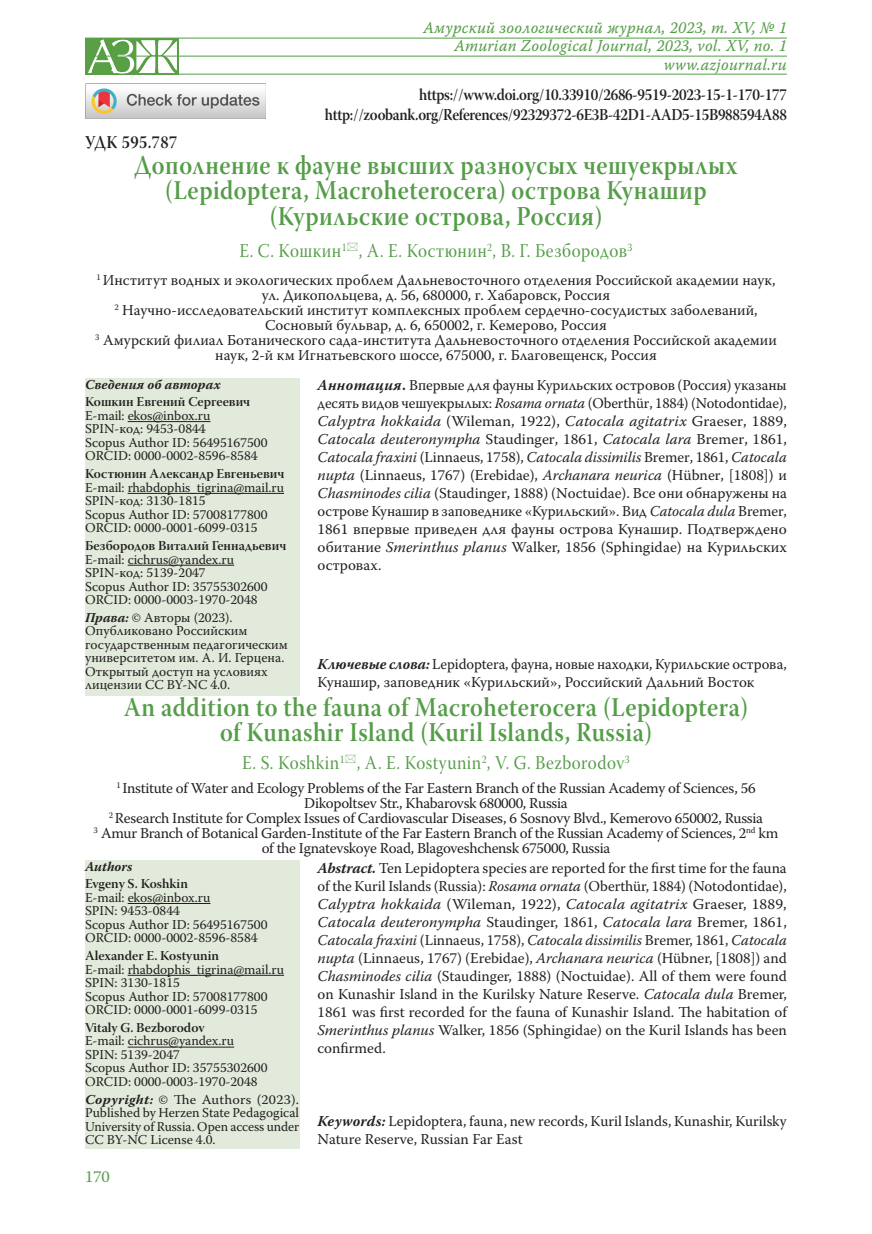
<style>
.page{position:relative;width:872px;height:1234px;background:#fff}
.page>*{position:absolute;margin:0;border:0;box-sizing:border-box;transform-origin:0 0}
.Заголовок_1{font:27px/25.5px "Warnock Pro Semibold Subh";letter-spacing:.02em;color:#559d49;text-align:center;scale:.9 1}
.Заголовок_2{font:19.5px "Warnock Pro Subh";letter-spacing:.025em;color:#559d49;scale:.9 1}
.Заголовок_1-2{font:18px "Warnock Pro Semibold Subh";letter-spacing:.025em;color:#231f20;scale:.9 1}
.Заголовок_1-3{font:16.5px "Warnock Pro Semibold Subh";letter-spacing:-.02em;color:#231f20;scale:.9 1}
.colon_right{font:16.5px "Warnock Pro It Capt";letter-spacing:.01em;color:#559d49;scale:.95 1}
.t1{font:16.5px "Warnock Pro";color:#559d49}
.Annotation{font:15px/18px "Warnock Pro";color:#231f20;text-align:justify}
.Affiliation{font:15px/15px "Warnock Pro";letter-spacing:-.01em;color:#231f20;text-align:center}
.Affiliation_info{font:13.5px/13.5px "Warnock Pro";color:#231f20}
.Affiliation_info-2{font:13.5px "Warnock Pro Semibold Subh";color:#231f20}
.Affiliation_info-3{font:13.5px/13.5px "Warnock Pro";color:#231f20;text-align:justify;scale:1.05 1}
.Affiliation_info-4{font:italic 700 13.5px "Warnock Pro";color:#231f20}
.s1{font-weight:700;font-style:italic}
.s2{font-weight:700}
.s3{font-style:italic}
</style>
<div class="page">
<div style="left:85px;top:378px;width:214px;height:317px;background:#e1eadb"></div>
<hr style="left:128px;top:421px;width:82px;height:1px;background:#231f20">
<hr style="left:128px;top:493px;width:156px;height:1px;background:#231f20">
<hr style="left:128px;top:564px;width:106px;height:1px;background:#231f20">
<div style="left:85px;top:860px;width:214px;height:288px;background:#e1eadb"></div>
<hr style="left:128px;top:902px;width:82px;height:1px;background:#231f20">
<hr style="left:128px;top:974px;width:156px;height:1px;background:#231f20">
<hr style="left:128px;top:1046px;width:106px;height:1px;background:#231f20">
<img style="left:85px;top:84px;width:180px;height:35px">
<hr style="left:85px;top:38px;width:702px;height:1px;background:#559d49">
<hr style="left:85px;top:56px;width:702px;height:1px;background:#559d49">
<hr style="left:85px;top:74px;width:702px;height:1px;background:#559d49">
<img style="left:85px;top:39px;width:93px;height:35px">
<p class="colon_right" style="left:423px;top:18px;width:384px">Амурский зоологический журнал, 2023, т. XV, № 1</p>
<p class="colon_right" style="left:454px;top:36px;width:351px">Amurian Zoological Journal, 2023, vol. XV, no. 1</p>
<p class="colon_right" style="left:664px;top:54px;width:131px">www.azjournal.ru</p>
<p class="Заголовок_1-3" style="left:419px;top:85px;width:410px">https://www.doi.org/10.33910/2686-9519-2023-15-1-170-177</p>
<p class="Заголовок_1-3" style="left:325px;top:104px;width:515px">http://zoobank.org/References/92329372-6E3B-42D1-AAD5-15B988594A88</p>
<p class="Заголовок_1-2" style="left:85px;top:131px;width:104px">УДК 595.787</p>
<p class="Заголовок_1" style="left:134px;top:152px;width:672px">Дополнение к фауне высших разноусых чешуекрылых (Lepidoptera, Macroheterocera) острова Кунашир (Курильские острова, Россия)</p>
<p class="Заголовок_2" style="left:239px;top:240px;width:438px">Е. С. Кошкин<sup>1</sup> , А. Е. Костюнин<sup>2</sup>, В. Г. Безбородов<sup>3</sup></p>
<p class="Affiliation" style="left:96px;top:272px;width:680px"><sup>1</sup> Институт водных и экологических проблем Дальневосточного отделения Российской академии наук, ул. Дикопольцева, д. 56, 680000, г. Хабаровск, Россия</p>
<p class="Affiliation" style="left:114px;top:302px;width:644px"><sup>2</sup> Научно-исследовательский институт комплексных проблем сердечно-сосудистых заболеваний,<br>Сосновый бульвар, д. 6, 650002, г. Кемерово, Россия</p>
<p class="Affiliation" style="left:95px;top:332px;width:683px"><sup>3</sup> Амурский филиал Ботанического сада-института Дальневосточного отделения Российской академии наук, 2-й км Игнатьевского шоссе, 675000, г. Благовещенск, Россия</p>
<p class="Affiliation_info-4" style="left:85px;top:376px;width:137px">Сведения об авторах</p>
<p class="Affiliation_info-2" style="left:85px;top:394px;width:167px">Кошкин Евгений Сергеевич</p>
<p class="Affiliation_info" style="left:85px;top:408px;width:127px">E-mail: ekos@inbox.ru</p>
<p class="Affiliation_info" style="left:85px;top:422px;width:122px">SPIN-код: 9453-0844</p>
<p class="Affiliation_info" style="left:85px;top:435px;width:184px">Scopus Author ID: 56495167500</p>
<p class="Affiliation_info" style="left:85px;top:449px;width:174px">ORCID: 0000-0002-8596-8584</p>
<p class="Affiliation_info-2" style="left:85px;top:465px;width:201px">Костюнин Александр Евгеньевич</p>
<p class="Affiliation_info" style="left:85px;top:480px;width:200px">E-mail: rhabdophis_tigrina@mail.ru</p>
<p class="Affiliation_info" style="left:85px;top:493px;width:122px">SPIN-код: 3130-1815</p>
<p class="Affiliation_info" style="left:85px;top:507px;width:184px">Scopus Author ID: 57008177800</p>
<p class="Affiliation_info" style="left:85px;top:520px;width:174px">ORCID: 0000-0001-6099-0315</p>
<p class="Affiliation_info-2" style="left:85px;top:537px;width:203px">Безбородов Виталий Геннадьевич</p>
<p class="Affiliation_info" style="left:85px;top:552px;width:151px">E-mail: cichrus@yandex.ru</p>
<p class="Affiliation_info" style="left:85px;top:565px;width:122px">SPIN-код: 5139-2047</p>
<p class="Affiliation_info" style="left:85px;top:579px;width:184px">Scopus Author ID: 35755302600</p>
<p class="Affiliation_info" style="left:85px;top:592px;width:174px">ORCID: 0000-0003-1970-2048</p>
<p class="Affiliation_info" style="left:85px;top:610px;width:204px"><span class="s1">Права:</span> © Авторы (2023).<br>Опубликовано Российским государственным педагогическим университетом им. А. И. Герцена.<br>Открытый доступ на условиях лицензии CC BY-NC 4.0.</p>
<p class="Annotation" style="left:317px;top:375px;width:471px"><span class="s1">Аннотация</span><span class="s2">.</span> Впервые для фауны Курильских островов (Россия) указаны десять видов чешуекрылых: <span class="s3">Rosama ornata</span> (Oberthür, 1884) (Notodontidae), <span class="s3">Calyptra hokkaida</span> (Wileman, 1922), <span class="s3">Catocala agitatrix</span> Graeser, 1889, <span class="s3">Catocala deuteronympha</span> Staudinger, 1861, <span class="s3">Catocala lara</span> Bremer, 1861, <span class="s3">Catocala fraxini</span> (Linnaeus, 1758), <span class="s3">Catocala dissimilis</span> Bremer, 1861, <span class="s3">Catocala nupta</span> (Linnaeus, 1767) (Erebidae), <span class="s3">Archanara neurica</span> (Hübner, [1808]) и <span class="s3">Chasminodes cilia</span> (Staudinger, 1888) (Noctuidae). Все они обнаружены на острове Кунашир в заповеднике «Курильский». Вид <span class="s3">Catocala dula</span> Bremer, 1861 впервые приведен для фауны острова Кунашир. Подтверждено обитание <span class="s3">Smerinthus planus</span> Walker, 1856 (Sphingidae) на Курильских островах.</p>
<p class="Annotation" style="left:317px;top:654px;width:471px"><span class="s1">Ключевые слова:</span> Lepidoptera, фауна, новые находки, Курильские острова,<br>Кунашир, заповедник «Курильский», Российский Дальний Восток</p>
<p class="Заголовок_1" style="left:124px;top:693px;width:695px">An addition to the fauna of Macroheterocera (Lepidoptera) of Kunashir Island (Kuril Islands, Russia)</p>
<p class="Заголовок_2" style="left:242px;top:751px;width:432px">E. S. Koshkin<sup>1</sup> , A. E. Kostyunin<sup>2</sup>, V. G. Bezborodov<sup>3</sup></p>
<p class="Affiliation" style="left:116px;top:779px;width:640px"><sup>1</sup> Institute of Water and Ecology Problems of the Far Eastern Branch of the Russian Academy of Sciences, 56<br>Dikopoltsev Str., Khabarovsk 680000, Russia</p>
<p class="Affiliation" style="left:109px;top:809px;width:656px"><sup>2</sup> Research Institute for Complex Issues of Cardiovascular Diseases, 6 Sosnovy Blvd., Kemerovo 650002, Russia</p>
<p class="Affiliation" style="left:94px;top:824px;width:686px"><sup>3</sup> Amur Branch of Botanical Garden-Institute of the Far Eastern Branch of the Russian Academy of Sciences, 2<sup>nd</sup> km of the Ignatevskoye Road, Blagoveshchensk 675000, Russia</p>
<p class="Affiliation_info-4" style="left:85px;top:857px;width:49px">Authors</p>
<p class="Affiliation_info-2" style="left:85px;top:875px;width:104px">Evgeny S. Koshkin</p>
<p class="Affiliation_info" style="left:85px;top:890px;width:127px">E-mail: ekos@inbox.ru</p>
<p class="Affiliation_info" style="left:85px;top:903px;width:96px">SPIN: 9453-0844</p>
<p class="Affiliation_info" style="left:85px;top:917px;width:184px">Scopus Author ID: 56495167500</p>
<p class="Affiliation_info" style="left:85px;top:930px;width:174px">ORCID: 0000-0002-8596-8584</p>
<p class="Affiliation_info-2" style="left:85px;top:947px;width:136px">Alexander E. Kostyunin</p>
<p class="Affiliation_info" style="left:85px;top:961px;width:200px">E-mail: rhabdophis_tigrina@mail.ru</p>
<p class="Affiliation_info" style="left:85px;top:975px;width:96px">SPIN: 3130-1815</p>
<p class="Affiliation_info" style="left:85px;top:988px;width:184px">Scopus Author ID: 57008177800</p>
<p class="Affiliation_info" style="left:85px;top:1002px;width:174px">ORCID: 0000-0001-6099-0315</p>
<p class="Affiliation_info-2" style="left:85px;top:1019px;width:121px">Vitaly G. Bezborodov</p>
<p class="Affiliation_info" style="left:85px;top:1033px;width:151px">E-mail: cichrus@yandex.ru</p>
<p class="Affiliation_info" style="left:85px;top:1047px;width:96px">SPIN: 5139-2047</p>
<p class="Affiliation_info" style="left:85px;top:1060px;width:184px">Scopus Author ID: 35755302600</p>
<p class="Affiliation_info" style="left:85px;top:1074px;width:174px">ORCID: 0000-0003-1970-2048</p>
<p class="Affiliation_info-3" style="left:85px;top:1091px;width:205px"><span class="s1">Copyright:</span> © The Authors (2023).<br>Published by Herzen State Pedagogical University of Russia. Open access under CC BY-NC License 4.0.</p>
<p class="Annotation" style="left:317px;top:858px;width:471px"><span class="s1">Abstract.</span> Ten Lepidoptera species are reported for the first time for the fauna of the Kuril Islands (Russia): <span class="s3">Rosama ornata</span> (Oberthür, 1884) (Notodontidae), <span class="s3">Calyptra hokkaida</span> (Wileman, 1922), <span class="s3">Catocala agitatrix</span> Graeser, 1889, <span class="s3">Catocala deuteronympha</span> Staudinger, 1861, <span class="s3">Catocala lara</span> Bremer, 1861, <span class="s3">Catocala fraxini</span> (Linnaeus, 1758), <span class="s3">Catocala dissimilis</span> Bremer, 1861, <span class="s3">Catocala nupta</span> (Linnaeus, 1767) (Erebidae), <span class="s3">Archanara neurica</span> (Hübner, [1808]) and <span class="s3">Chasminodes cilia</span> (Staudinger, 1888) (Noctuidae). All of them were found on Kunashir Island in the Kurilsky Nature Reserve. <span class="s3">Catocala dula</span> Bremer, 1861 was first recorded for the fauna of Kunashir Island. The habitation of <span class="s3">Smerinthus planus</span> Walker, 1856 (Sphingidae) on the Kuril Islands has been confirmed.</p>
<p class="Annotation" style="left:317px;top:1111px;width:470px"><span class="s1">Keywords:</span> Lepidoptera, fauna, new records, Kuril Islands, Kunashir, Kurilsky<br>Nature Reserve, Russian Far East</p>
<p class="t1" style="left:85px;top:1166px;width:26px">170</p>
</div>
